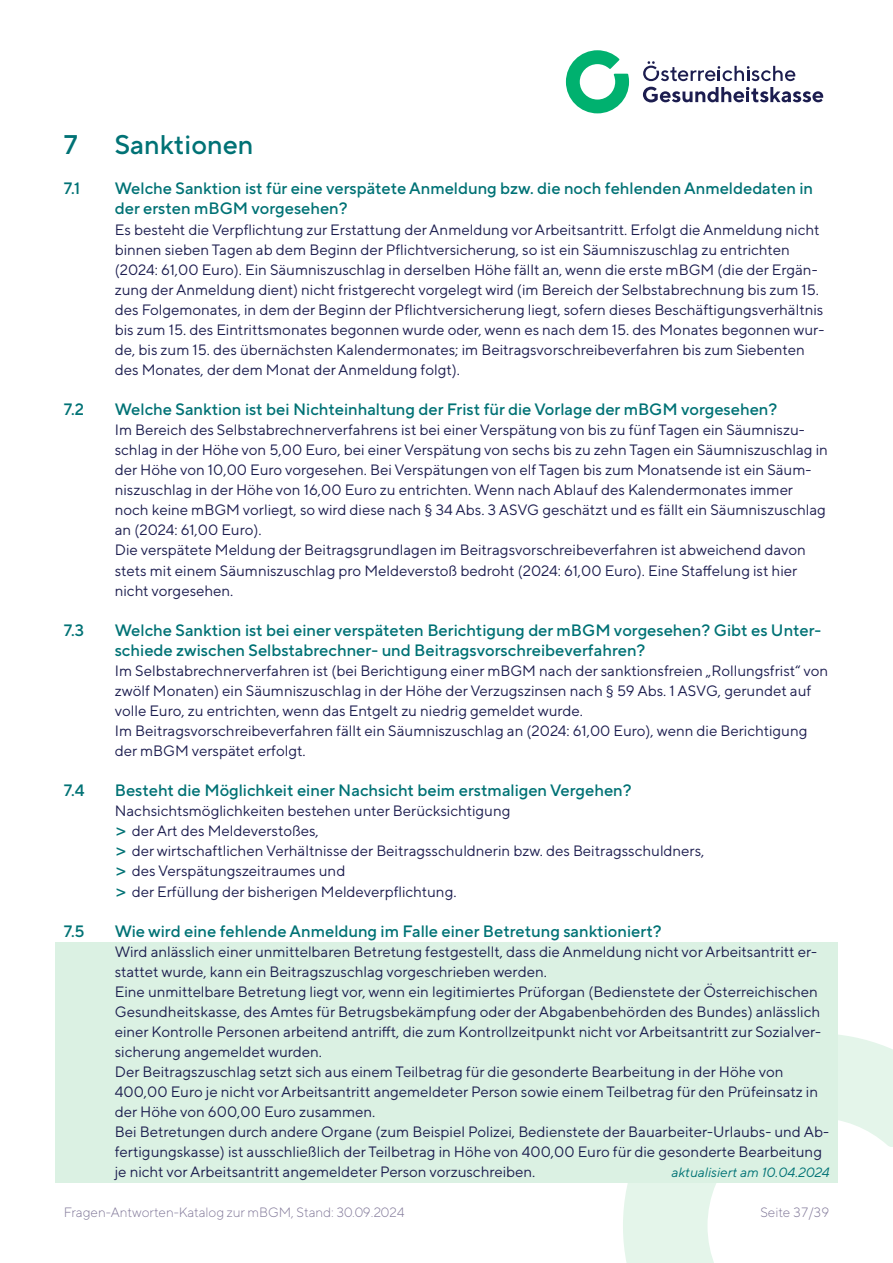
<style>
.page{position:relative;width:893px;height:1263px;background:#fff}
.page>*{position:absolute;margin:0;border:0;box-sizing:border-box;transform-origin:0 0}
.Kapitel-H1{font:500 27px "TT Norms Pro";color:#007275}
.Frage_Ebene_H2{font:500 16.5px/20.1px "TT Norms Pro";color:#007275}
.Antwort{font:15px/20.1px "TT Norms Pro";color:#1c1d4f}
.Antwort_ergaenzt{font:15px/20.1px "TT Norms Pro";color:#1c1d4f}
.Antwort-Caption{font:15px "TT Norms Pro";color:#1c1d4f}
.t1{font:300 13.5px "TT Norms Pro";color:#807798}
.Antwort_ergaenzt-2{font:italic 13.5px "TT Norms Pro";color:#007275}
.s1{font-family:"Candida BT";font-weight:700;color:#007275}
</style>
<div class="page">
<svg style="left:566px;top:50px;width:63px;height:63px"></svg>
<svg style="left:643px;top:87px;width:180px;height:15px"></svg>
<svg style="left:643px;top:61px;width:152px;height:20px"></svg>
<svg style="left:623px;top:1034px;width:270px;height:229px"></svg>
<div style="left:55px;top:942px;width:783px;height:40px;background:#dbf1e3"></div>
<div style="left:55px;top:982px;width:783px;height:80px;background:#dbf1e3"></div>
<div style="left:55px;top:1062px;width:783px;height:61px;background:#dbf1e3"></div>
<div style="left:55px;top:1122px;width:783px;height:61px;background:#dbf1e3"></div>
<h1 class="Kapitel-H1" style="left:64px;top:127px;width:16px">7</h1>
<h1 class="Kapitel-H1" style="left:115px;top:127px;width:140px">Sanktionen</h1>
<h2 class="Frage_Ebene_H2" style="left:64px;top:178px;width:18px">7.1</h2>
<h2 class="Frage_Ebene_H2" style="left:115px;top:178px;width:700px">Welche Sanktion ist für eine verspätete Anmeldung bzw. die noch fehlenden Anmeldedaten in der ersten mBGM vorgesehen?</h2>
<p class="Antwort" style="left:115px;top:219px;width:711px">Es besteht die Verpflichtung zur Erstattung der Anmeldung vor Arbeitsantritt. Erfolgt die Anmeldung nicht binnen sieben Tagen ab dem Beginn der Pflichtversicherung, so ist ein Säumniszuschlag zu entrichten (2024: 61,00 Euro). Ein Säumniszuschlag in derselben Höhe fällt an, wenn die erste mBGM (die der Ergän&shy;zung der Anmeldung dient) nicht fristgerecht vorgelegt wird (im Bereich der Selbstabrechnung bis zum 15. des Folgemonates, in dem der Beginn der Pflichtversicherung liegt, sofern dieses Beschäftigungsverhältnis bis zum 15. des Eintrittsmonates begonnen wurde oder, wenn es nach dem 15. des Monates begonnen wur&shy;de, bis zum 15. des übernächsten Kalendermonates; im Beitragsvorschreibeverfahren bis zum Siebenten des Monates, der dem Monat der Anmeldung folgt).</p>
<h2 class="Frage_Ebene_H2" style="left:64px;top:399px;width:22px">7.2</h2>
<h2 class="Frage_Ebene_H2" style="left:115px;top:399px;width:664px">Welche Sanktion ist bei Nichteinhaltung der Frist für die Vorlage der mBGM vorgesehen?</h2>
<p class="Antwort" style="left:115px;top:419px;width:715px">Im Bereich des Selbstabrechnerverfahrens ist bei einer Verspätung von bis zu fünf Tagen ein Säumniszu&shy;schlag in der Höhe von 5,00 Euro, bei einer Verspätung von sechs bis zu zehn Tagen ein Säumniszuschlag in der Höhe von 10,00 Euro vorgesehen. Bei Verspätungen von elf Tagen bis zum Monatsende ist ein Säum&shy;niszuschlag in der Höhe von 16,00 Euro zu entrichten. Wenn nach Ablauf des Kalendermonates immer noch keine mBGM vorliegt, so wird diese nach § 34 Abs. 3 ASVG geschätzt und es fällt ein Säumniszuschlag an (2024: 61,00 Euro).</p>
<p class="Antwort" style="left:115px;top:540px;width:693px">Die verspätete Meldung der Beitragsgrundlagen im Beitragsvorschreibeverfahren ist abweichend davon stets mit einem Säumniszuschlag pro Meldeverstoß bedroht (2024: 61,00 Euro). Eine Staffelung ist hier nicht vorgesehen.</p>
<h2 class="Frage_Ebene_H2" style="left:64px;top:619px;width:22px">7.3</h2>
<h2 class="Frage_Ebene_H2" style="left:115px;top:619px;width:708px">Welche Sanktion ist bei einer verspäteten Berichtigung der mBGM vorgesehen? Gibt es Unter&shy;schiede zwischen Selbstabrechner- und Beitragsvorschreibeverfahren?</h2>
<p class="Antwort" style="left:115px;top:660px;width:715px">Im Selbstabrechnerverfahren ist (bei Berichtigung einer mBGM nach der sanktionsfreien „Rollungsfrist“ von zwölf Monaten) ein Säumniszuschlag in der Höhe der Verzugszinsen nach § 59 Abs. 1 ASVG, gerundet auf volle Euro, zu entrichten, wenn das Entgelt zu niedrig gemeldet wurde.</p>
<p class="Antwort" style="left:115px;top:720px;width:694px">Im Beitragsvorschreibeverfahren fällt ein Säumniszuschlag an (2024: 61,00 Euro), wenn die Berichtigung der mBGM verspätet erfolgt.</p>
<h2 class="Frage_Ebene_H2" style="left:64px;top:780px;width:22px">7.4</h2>
<h2 class="Frage_Ebene_H2" style="left:115px;top:780px;width:518px">Besteht die Möglichkeit einer Nachsicht beim erstmaligen Vergehen?</h2>
<p class="Antwort-Caption" style="left:115px;top:801px;width:397px">Nachsichtsmöglichkeiten bestehen unter Berücksichtigung</p>
<p class="Antwort" style="left:115px;top:820px;width:206px"><span class="s1">&gt;</span> der Art des Meldeverstoßes,</p>
<p class="Antwort" style="left:115px;top:840px;width:591px"><span class="s1">&gt;</span> der wirtschaftlichen Verhältnisse der Beitragsschuldnerin bzw. des Beitragsschuldners,</p>
<p class="Antwort" style="left:115px;top:861px;width:232px"><span class="s1">&gt;</span> des Verspätungszeitraumes und</p>
<p class="Antwort" style="left:115px;top:881px;width:342px"><span class="s1">&gt;</span> der Erfüllung der bisherigen Meldeverpflichtung.</p>
<h2 class="Frage_Ebene_H2" style="left:64px;top:920px;width:22px">7.5</h2>
<h2 class="Frage_Ebene_H2" style="left:115px;top:920px;width:548px">Wie wird eine fehlende Anmeldung im Falle einer Betretung sanktioniert?</h2>
<p class="Antwort_ergaenzt" style="left:115px;top:941px;width:704px">Wird anlässlich einer unmittelbaren Betretung festgestellt, dass die Anmeldung nicht vor Arbeitsantritt er&shy;stattet wurde, kann ein Beitragszuschlag vorgeschrieben werden.</p>
<p class="Antwort_ergaenzt" style="left:115px;top:981px;width:708px">Eine unmittelbare Betretung liegt vor, wenn ein legitimiertes Prüforgan (Bedienstete der Österreichischen Gesundheitskasse, des Amtes für Betrugsbekämpfung oder der Abgabenbehörden des Bundes) anlässlich einer Kontrolle Personen arbeitend antrifft, die zum Kontrollzeitpunkt nicht vor Arbeitsantritt zur Sozialver&shy;sicherung angemeldet wurden.</p>
<p class="Antwort_ergaenzt" style="left:115px;top:1061px;width:705px">Der Beitragszuschlag setzt sich aus einem Teilbetrag für die gesonderte Bearbeitung in der Höhe von<br>400,00 Euro je nicht vor Arbeitsantritt angemeldeter Person sowie einem Teilbetrag für den Prüfeinsatz in der Höhe von 600,00 Euro zusammen.</p>
<p class="Antwort_ergaenzt" style="left:115px;top:1121px;width:716px">Bei Betretungen durch andere Organe (zum Beispiel Polizei, Bedienstete der Bauarbeiter-Urlaubs- und Ab&shy;fertigungskasse) ist ausschließlich der Teilbetrag in Höhe von 400,00 Euro für die gesonderte Bearbeitung je nicht vor Arbeitsantritt angemeldeter Person vorzuschreiben.</p>
<p class="Antwort_ergaenzt-2" style="left:671px;top:1164px;width:160px">aktualisiert am 10.04.2024</p>
<p class="t1" style="left:64px;top:1204px;width:342px">Fragen-Antworten-Katalog zur mBGM, Stand: 30.09.2024</p>
<p class="t1" style="left:760px;top:1204px;width:70px">Seite 37/39</p>
</div>
